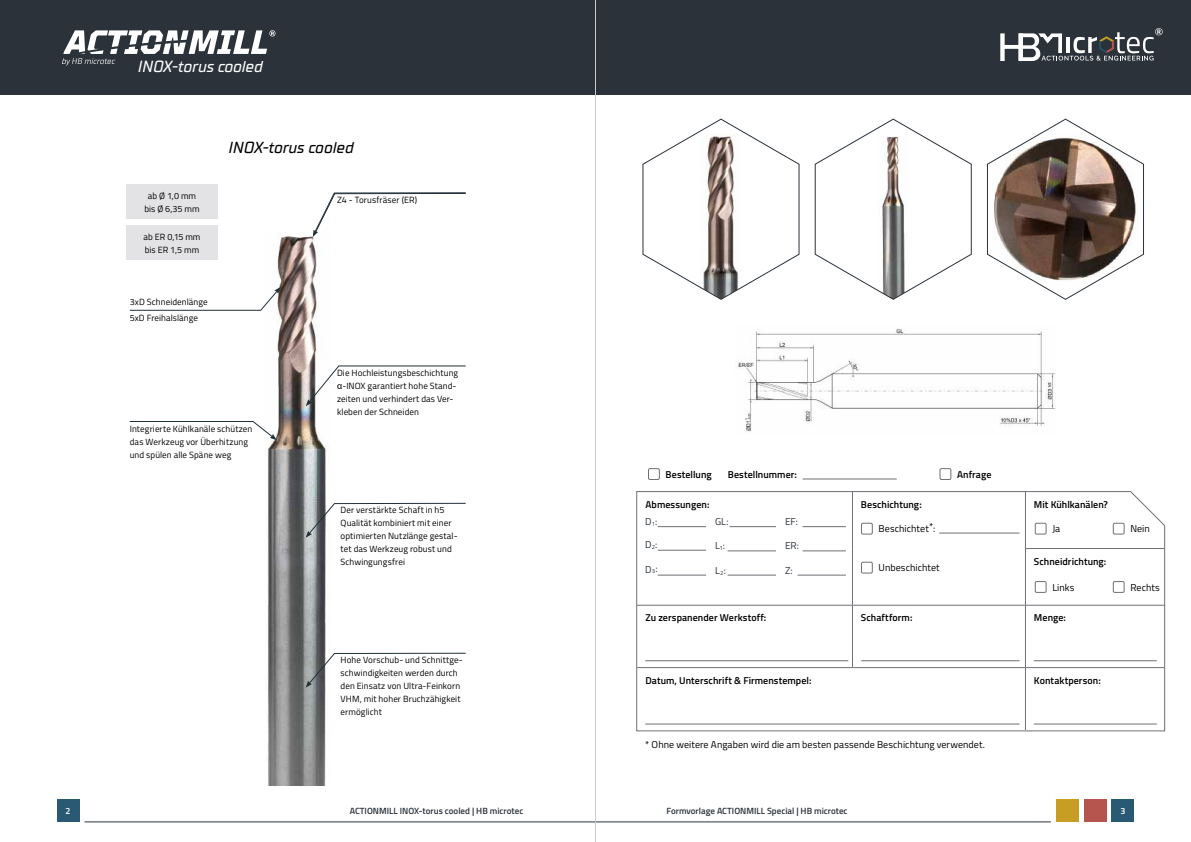
<style>
.page{position:relative;width:1191px;height:842px;background:#fff}
.page>*{position:absolute;margin:0;border:0;box-sizing:border-box;transform-origin:0 0}
.t1{font:italic 500 16.1px "TT Supermolot Neue";color:#fff}
.t2{font:italic 500 16px "TT Supermolot Neue";letter-spacing:.005em;color:#000}
.t3{font:600 10px "Titillium";letter-spacing:.005em;color:#000}
.t4{font:10px "Titillium";letter-spacing:.005em;color:#000}
.t5{font:10px "Titillium";color:#2b323a}
.t6{font:9px/13px "Titillium";letter-spacing:.01em;color:#000}
.t7{font:600 9px "Titillium";color:#2b323a}
.t8{font:600 9px "Titillium";color:#fff}
.s1{font-family:"Arial"}
</style>
<div class="page">
<div style="left:1056px;top:799px;width:22px;height:23px;background:#c79d24"></div>
<div style="left:1083px;top:799px;width:23px;height:23px;background:#b5554e"></div>
<div style="left:1111px;top:799px;width:23px;height:23px;background:#2a5a73"></div>
<div style="left:57px;top:799px;width:22px;height:23px;background:#2a5a73"></div>
<div style="left:0;top:0;width:1191px;height:95px;background:#2b323a"></div>
<hr style="left:84px;top:822px;width:966px;height:1px;background:#2b323a">
<img style="left:738px;top:328px;width:318px;height:104px">
<svg style="left:814px;top:119px;width:158px;height:181px"></svg>
<svg style="left:987px;top:119px;width:157px;height:181px"></svg>
<svg style="left:642px;top:119px;width:157px;height:181px"></svg>
<svg style="left:62px;top:30px;width:213px;height:35px"></svg>
<div style="left:126px;top:226px;width:92px;height:34px;background:#e3e2e4"></div>
<img style="left:267px;top:235px;width:59px;height:550px">
<svg style="left:306px;top:502px;width:160px;height:36px"></svg>
<svg style="left:306px;top:652px;width:160px;height:36px"></svg>
<svg style="left:306px;top:365px;width:160px;height:41px"></svg>
<svg style="left:313px;top:192px;width:153px;height:45px"></svg>
<svg style="left:129px;top:287px;width:152px;height:24px"></svg>
<div style="left:126px;top:185px;width:92px;height:34px;background:#e3e2e4"></div>
<svg style="left:129px;top:420px;width:148px;height:20px"></svg>
<svg style="left:636px;top:491px;width:529px;height:240px"></svg>
<hr style="left:802px;top:479px;width:94px;height:1px;background:#6f7076">
<hr style="left:645px;top:660px;width:203px;height:1px;background:#6f7076">
<hr style="left:861px;top:660px;width:158px;height:1px;background:#6f7076">
<hr style="left:1033px;top:660px;width:123px;height:1px;background:#6f7076">
<hr style="left:1033px;top:724px;width:123px;height:1px;background:#6f7076">
<hr style="left:645px;top:724px;width:374px;height:1px;background:#6f7076">
<hr style="left:939px;top:533px;width:80px;height:1px;background:#6f7076">
<hr style="left:658px;top:526px;width:48px;height:1px;background:#6f7076">
<hr style="left:729px;top:526px;width:47px;height:1px;background:#6f7076">
<hr style="left:727px;top:551px;width:49px;height:1px;background:#6f7076">
<hr style="left:797px;top:575px;width:49px;height:1px;background:#6f7076">
<hr style="left:658px;top:550px;width:48px;height:1px;background:#6f7076">
<hr style="left:658px;top:575px;width:48px;height:1px;background:#6f7076">
<hr style="left:727px;top:575px;width:49px;height:1px;background:#6f7076">
<div style="left:648px;top:468px;width:11px;height:12px;border:1px solid #6f7076"></div>
<div style="left:939px;top:468px;width:12px;height:12px;border:1px solid #6f7076"></div>
<div style="left:1113px;top:523px;width:11px;height:11px;background:#fff"></div>
<div style="left:1113px;top:523px;width:11px;height:11px;border:1px solid #6f7076"></div>
<div style="left:1035px;top:523px;width:11px;height:11px;background:#fff"></div>
<div style="left:1035px;top:523px;width:11px;height:11px;border:1px solid #6f7076"></div>
<div style="left:861px;top:562px;width:11px;height:11px;background:#fff"></div>
<div style="left:861px;top:562px;width:11px;height:11px;border:1px solid #6f7076"></div>
<div style="left:861px;top:523px;width:11px;height:11px;background:#fff"></div>
<div style="left:861px;top:523px;width:11px;height:11px;border:1px solid #6f7076"></div>
<div style="left:1113px;top:581px;width:11px;height:11px;background:#fff"></div>
<div style="left:1113px;top:581px;width:11px;height:12px;border:1px solid #6f7076"></div>
<div style="left:1035px;top:581px;width:11px;height:11px;background:#fff"></div>
<div style="left:1035px;top:581px;width:11px;height:12px;border:1px solid #6f7076"></div>
<hr style="left:802px;top:551px;width:44px;height:1px;background:#6f7076">
<hr style="left:802px;top:526px;width:44px;height:1px;background:#6f7076">
<hr style="left:595px;top:0;width:1px;height:842px;background:#c9caca">
<svg style="left:1000px;top:28px;width:162px;height:33px"></svg>
<svg style="left:1058px;top:37px;width:4px;height:16px"></svg>
<h1 class="t1" style="left:137px;top:57px;width:127px">INOX-torus cooled</h1>
<p class="t6" style="left:144px;top:189px;width:57px;text-align:center">ab Ø 1,0 mm bis Ø 6,35 mm</p>
<p class="t6" style="left:143px;top:230px;width:58px">ab ER 0,15 mm bis ER 1,5 mm</p>
<p class="t6" style="left:130px;top:295px;width:79px">3xD Schneidenlänge</p>
<p class="t6" style="left:130px;top:311px;width:70px">5xD Freihalslänge</p>
<h2 class="t2" style="left:228px;top:138px;width:127px">INOX-torus cooled</h2>
<p class="t6" style="left:337px;top:193px;width:81px">Z4 - Torusfräser (ER)</p>
<p class="t6" style="left:337px;top:366px;width:123px">Die Hochleistungsbeschichtung <span class="s1">α</span>-INOX garantiert hohe Stand&shy;zeiten und verhindert das Ver&shy;kleben der Schneiden</p>
<p class="t6" style="left:130px;top:422px;width:124px">Integrierte Kühlkanäle schützen das Werkzeug vor Überhitzung und spülen alle Späne weg</p>
<p class="t6" style="left:340px;top:503px;width:118px">Der verstärkte Schaft in h5<br>Qualität kombiniert mit einer optimierten Nutzlänge gestal&shy;tet das Werkzeug robust und<br>Schwingungsfrei</p>
<p class="t6" style="left:340px;top:653px;width:124px">Hohe Vorschub- und Schnittge&shy;schwindigkeiten werden durch den Einsatz von Ultra-Feinkorn<br>VHM, mit hoher Bruchzähigkeit ermöglicht</p>
<p class="t3" style="left:665px;top:467px;width:48px">Bestellung</p>
<p class="t3" style="left:957px;top:467px;width:36px">Anfrage</p>
<p class="t3" style="left:728px;top:467px;width:71px">Bestellnummer:</p>
<p class="t3" style="left:645px;top:497px;width:65px">Abmessungen:</p>
<p class="t3" style="left:861px;top:497px;width:62px">Beschichtung:</p>
<p class="t3" style="left:1034px;top:497px;width:75px">Mit Kühlkanälen?</p>
<p class="t5" style="left:645px;top:514px;width:14px">D<sub>1</sub>:</p>
<p class="t5" style="left:715px;top:514px;width:15px">GL:</p>
<p class="t5" style="left:785px;top:514px;width:14px">EF:</p>
<p class="t5" style="left:715px;top:538px;width:11px">L<sub>1</sub>:</p>
<p class="t5" style="left:715px;top:563px;width:12px">L<sub>2</sub>:</p>
<p class="t5" style="left:645px;top:537px;width:14px">D<sub>2</sub>:</p>
<p class="t5" style="left:645px;top:562px;width:14px">D<sub>3</sub>:</p>
<p class="t5" style="left:785px;top:538px;width:15px">ER:</p>
<p class="t5" style="left:785px;top:563px;width:9px">Z:</p>
<p class="t4" style="left:878px;top:522px;width:58px">Beschichtet*:</p>
<p class="t4" style="left:878px;top:561px;width:63px">Unbeschichtet</p>
<p class="t4" style="left:1052px;top:522px;width:9px">Ja</p>
<p class="t4" style="left:1130px;top:522px;width:21px">Nein</p>
<p class="t3" style="left:1034px;top:553px;width:74px">Schneidrichtung:</p>
<p class="t4" style="left:1052px;top:580px;width:24px">Links</p>
<p class="t4" style="left:1130px;top:580px;width:31px">Rechts</p>
<p class="t3" style="left:645px;top:610px;width:122px">Zu zerspanender Werkstoff:</p>
<p class="t3" style="left:861px;top:610px;width:53px">Schaftform:</p>
<p class="t3" style="left:1034px;top:610px;width:34px">Menge:</p>
<p class="t3" style="left:645px;top:673px;width:167px">Datum, Unterschrift &amp; Firmenstempel:</p>
<p class="t3" style="left:1034px;top:673px;width:68px">Kontaktperson:</p>
<p class="t4" style="left:645px;top:737px;width:341px">* Ohne weitere Angaben wird die am besten passende Beschichtung verwendet.</p>
<p class="t8" style="left:66px;top:804px;width:7px">2</p>
<p class="t7" style="left:350px;top:804px;width:175px">ACTIONMILL INOX-torus cooled | HB microtec</p>
<p class="t7" style="left:666px;top:804px;width:183px">Formvorlage ACTIONMILL Special | HB microtec</p>
<p class="t8" style="left:1120px;top:804px;width:7px">3</p>
</div>
